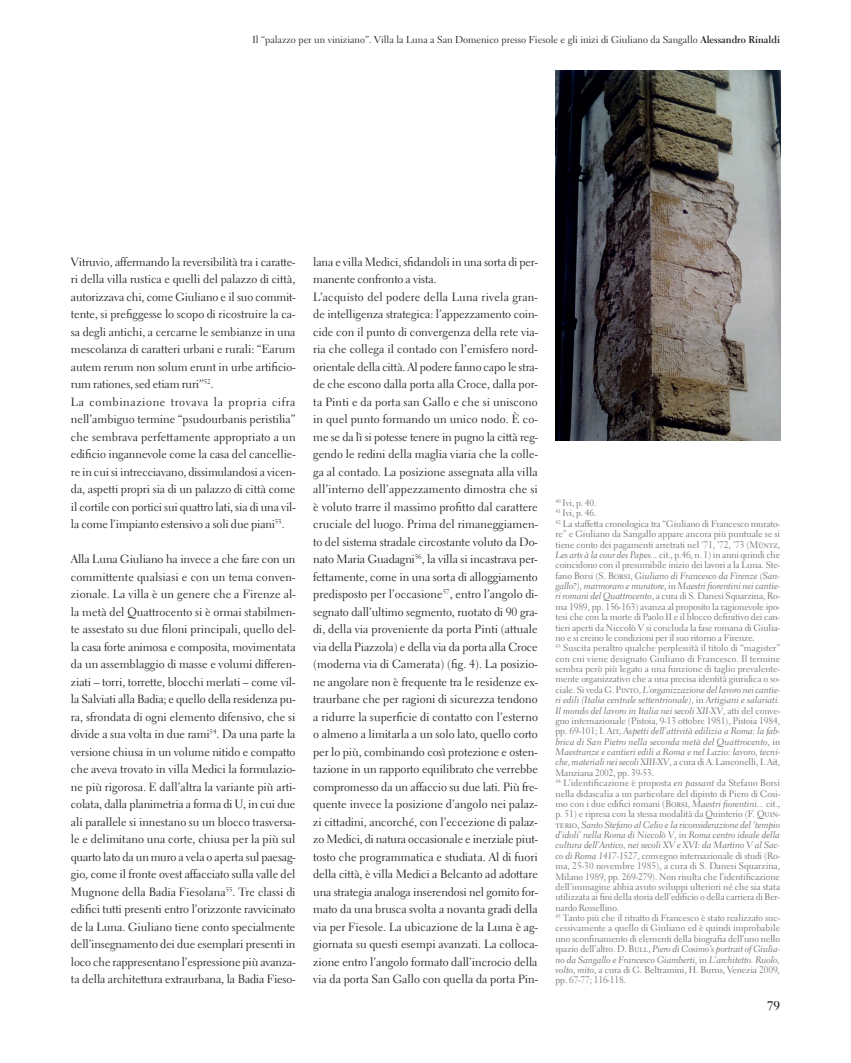
<style>
.page{position:relative;width:851px;height:1063px;background:#fff}
.page>*{position:absolute;margin:0;border:0;box-sizing:border-box;transform-origin:0 0}
.t1{font:700 12.5px "Electra LT Std";color:#231f20}
.t2{font:11.88px/17.5px "Electra LT Std";letter-spacing:-.005em;color:#231f20}
.t3{font:10px "Electra LT Std";color:#231f20}
.t4{font:9.38px/10.4px "Electra LT Std";letter-spacing:-.01em;color:#6c6d70}
.t5{font:9.38px/10.4px "Electra LT Std Cursive";letter-spacing:-.005em;color:#6c6d70;text-align:justify}
.s1{font-weight:700}
.s2{font-family:"Electra LT Std Cursive"}
.s3{font-family:"Electra LT Std"}
</style>
<div class="page">
<img style="left:555px;top:71px;width:225px;height:369px">
<p class="t3" style="left:252px;top:33px;width:529px">Il “palazzo per un viniziano”. Villa la Luna a San Domenico presso Fiesole e gli inizi di Giuliano da Sangallo <span class="s1">Alessandro Rinaldi</span></p>
<p class="t2" style="left:71px;top:253px;width:226px">Vitruvio, affermando la reversibilità tra i caratte&shy;ri della villa rustica e quelli del palazzo di città, autorizzava chi, come Giuliano e il suo commit&shy;tente, si prefiggesse lo scopo di ricostruire la ca&shy;sa degli antichi, a cercarne le sembianze in una mescolanza di caratteri urbani e rurali: “Earum autem rerum non solum erunt in urbe artificio&shy;rum rationes, sed etiam ruri”<sup>52</sup>.<br>La combinazione trovava la propria cifra nell’ambiguo termine “psudourbanis peristilia” che sembrava perfettamente appropriato a un edificio ingannevole come la casa del cancellie&shy;re in cui si intrecciavano, dissimulandosi a vicen&shy;da, aspetti propri sia di un palazzo di città come il cortile con portici sui quattro lati, sia di una vil&shy;la come l’impianto estensivo a soli due piani<sup>53</sup>.</p>
<p class="t2" style="left:71px;top:550px;width:226px;text-align:justify">Alla Luna Giuliano ha invece a che fare con un committente qualsiasi e con un tema conven&shy;zionale. La villa è un genere che a Firenze al&shy;la metà del Quattrocento si è ormai stabilmen&shy;te assestato su due filoni principali, quello del&shy;la casa forte animosa e composita, movimentata da un assemblaggio di masse e volumi differen&shy;ziati – torri, torrette, blocchi merlati – come vil&shy;la Salviati alla Badia; e quello della residenza pu&shy;ra, sfrondata di ogni elemento difensivo, che si divide a sua volta in due rami<sup>54</sup>. Da una parte la versione chiusa in un volume nitido e compatto che aveva trovato in villa Medici la formulazio&shy;ne più rigorosa. E dall’altra la variante più arti&shy;colata, dalla planimetria a forma di U, in cui due ali parallele si innestano su un blocco trasversa&shy;le e delimitano una corte, chiusa per la più sul quarto lato da un muro a vela o aperta sul paesag&shy;gio, come il fronte ovest affacciato sulla valle del Mugnone della Badia Fiesolana<sup>55</sup>. Tre classi di edifici tutti presenti entro l’orizzonte ravvicinato de la Luna. Giuliano tiene conto specialmente dell’insegnamento dei due esemplari presenti in loco che rappresentano l’espressione più avanza&shy;ta della architettura extraurbana, la Badia Fieso-</p>
<p class="t2" style="left:313px;top:253px;width:226px">lana e villa Medici, sfidandoli in una sorta di per&shy;manente confronto a vista.<br>L’acquisto del podere della Luna rivela gran&shy;de intelligenza strategica: l’appezzamento coin&shy;cide con il punto di convergenza della rete via&shy;ria che collega il contado con l’emisfero nord&shy;orientale della città. Al podere fanno capo le stra&shy;de che escono dalla porta alla Croce, dalla por&shy;ta Pinti e da porta san Gallo e che si uniscono in quel punto formando un unico nodo. È co&shy;me se da lì si potesse tenere in pugno la città reg&shy;gendo le redini della maglia viaria che la colle&shy;ga al contado. La posizione assegnata alla villa all’interno dell’appezzamento dimostra che si è voluto trarre il massimo profitto dal carattere cruciale del luogo. Prima del rimaneggiamen&shy;to del sistema stradale circostante voluto da Do&shy;nato Maria Guadagni<sup>56</sup>, la villa si incastrava per&shy;fettamente, come in una sorta di alloggiamento predisposto per l’occasione<sup>57</sup>, entro l’angolo di&shy;segnato dall’ultimo segmento, ruotato di 90 gra&shy;di, della via proveniente da porta Pinti (attuale via della Piazzola) e della via da porta alla Croce (moderna via di Camerata) (fig. 4). La posizio&shy;ne angolare non è frequente tra le residenze ex&shy;traurbane che per ragioni di sicurezza tendono a ridurre la superficie di contatto con l’esterno o almeno a limitarla a un solo lato, quello corto per lo più, combinando così protezione e osten&shy;tazione in un rapporto equilibrato che verrebbe compromesso da un affaccio su due lati. Più fre&shy;quente invece la posizione d’angolo nei palaz&shy;zi cittadini, ancorché, con l’eccezione di palaz&shy;zo Medici, di natura occasionale e inerziale piut&shy;tosto che programmatica e studiata. Al di fuori della città, è villa Medici a Belcanto ad adottare una strategia analoga inserendosi nel gomito for&shy;mato da una brusca svolta a novanta gradi della via per Fiesole. La ubicazione de la Luna è ag&shy;giornata su questi esempi avanzati. La colloca&shy;zione entro l’angolo formato dall’incrocio della via da porta San Gallo con quella da porta Pin-</p>
<p class="t4" style="left:555px;top:498px;width:226px"><sup>40</sup> Ivi, p. 40.<br><sup>41</sup> Ivi, p. 46.<br><sup>42</sup> La staffetta cronologica tra “Giuliano di Francesco murato&shy;re” e Giuliano da Sangallo appare ancora più puntuale se si tiene conto dei pagamenti arretrati nel ’71, ’72, ’73 (Müntz, <span class="s2">Les arts à la cour des Papes...</span> cit., p.46, n. 1) in anni quindi che coincidono con il presumibile inizio dei lavori a la Luna. Ste-</p>
<p class="t5" style="left:555px;top:570px;width:226px"><span class="s3">fano Borsi (S. Borsi,</span> Giuliano di Francesco da Firenze (San&shy;gallo?), marmoraro e muratore<span class="s3">, in</span> Maestri fiorentini nei cantie-</p>
<p class="t4" style="left:555px;top:591px;width:226px"><span class="s2">ri romani del Quattrocento</span>, a cura di S. Danesi Squarzina, Ro&shy;ma 1989, pp. 156-163) avanza al proposito la ragionevole ipo&shy;tesi che con la morte di Paolo II e il blocco definitivo dei can&shy;tieri aperti da Niccolò V si concluda la fase romana di Giulia&shy;no e si creino le condizioni per il suo ritorno a Firenze.<br><sup>43</sup> Suscita peraltro qualche perplessità il titolo di “magister” con cui viene designato Giuliano di Francesco. Il termine sembra però più legato a una funzione di taglio prevalente&shy;mente organizzativo che a una precisa identità giuridica o so-</p>
<p class="t5" style="left:555px;top:684px;width:226px"><span class="s3">ciale. Si veda G. Pinto,</span> L’organizzazione del lavoro nei cantie&shy;ri edili (Italia centrale settentrionale)<span class="s3">, in</span> Artigiani e salariati.<br>Il mondo del lavoro in Italia nei secoli XII-XV<span class="s3">, atti del conve-</span></p>
<p class="t4" style="left:555px;top:716px;width:226px">gno internazionale (Pistoia, 9-13 ottobre 1981), Pistoia 1984,</p>
<p class="t5" style="left:555px;top:726px;width:226px"><span class="s3">pp. 69-101; I. Ait,</span> Aspetti dell’attività edilizia a Roma: la fab&shy;brica di San Pietro nella seconda metà del Quattrocento<span class="s3">, in </span>Maestranze e cantieri edili a Roma e nel Lazio: lavoro, tecni&shy;che, materiali nei secoli XIII-XV<span class="s3">, a cura di A. Lanconelli, I. Ait,</span></p>
<p class="t4" style="left:555px;top:767px;width:226px">Manziana 2002, pp. 39-53.<br><sup>44</sup> L’identificazione è proposta <span class="s2">en passant</span> da Stefano Borsi nella didascalia a un particolare del dipinto di Piero di Cosi&shy;mo con i due edifici romani (Borsi, <span class="s2">Maestri fiorentini...</span> cit., p. 51) e ripresa con la stessa modalità da Quinterio (F. Quin-</p>
<p class="t5" style="left:555px;top:819px;width:226px"><span class="s3">terio,</span> Santo Stefano al Celio e la riconsiderazione del ‘tempio d’idoli’ nella Roma di Niccolò V<span class="s3">, in</span> Roma centro ideale della cultura dell’Antico, nei secoli XV e XVI: da Martino V al Sac-</p>
<p class="t4" style="left:555px;top:850px;width:226px"><span class="s2">co di Roma 1417-1527</span>, convegno internazionale di studi (Ro&shy;ma, 25-30 novembre 1985), a cura di S. Danesi Squarzina, Milano 1989, pp. 269-279). Non risulta che l’identificazione dell’immagine abbia avuto sviluppi ulteriori né che sia stata utilizzata ai fini della storia dell’edificio o della carriera di Ber&shy;nardo Rossellino.<br><sup>45</sup> Tanto più che il ritratto di Francesco è stato realizzato suc&shy;cessivamente a quello di Giuliano ed è quindi improbabile uno sconfinamento di elementi della biografia dell’uno nello</p>
<p class="t5" style="left:555px;top:944px;width:226px"><span class="s3">spazio dell’altro. D. Bull,</span> Piero di Cosimo’s portrait of Giulia&shy;no da Sangallo e Francesco Giamberti<span class="s3">, in</span> L’architetto. Ruolo,</p>
<p class="t4" style="left:555px;top:965px;width:226px"><span class="s2">volto, mito</span>, a cura di G. Beltramini, H. Burns, Venezia 2009, pp. 67-77; 116-118.</p>
<p class="t1" style="left:767px;top:998px;width:14px">79</p>
</div>
